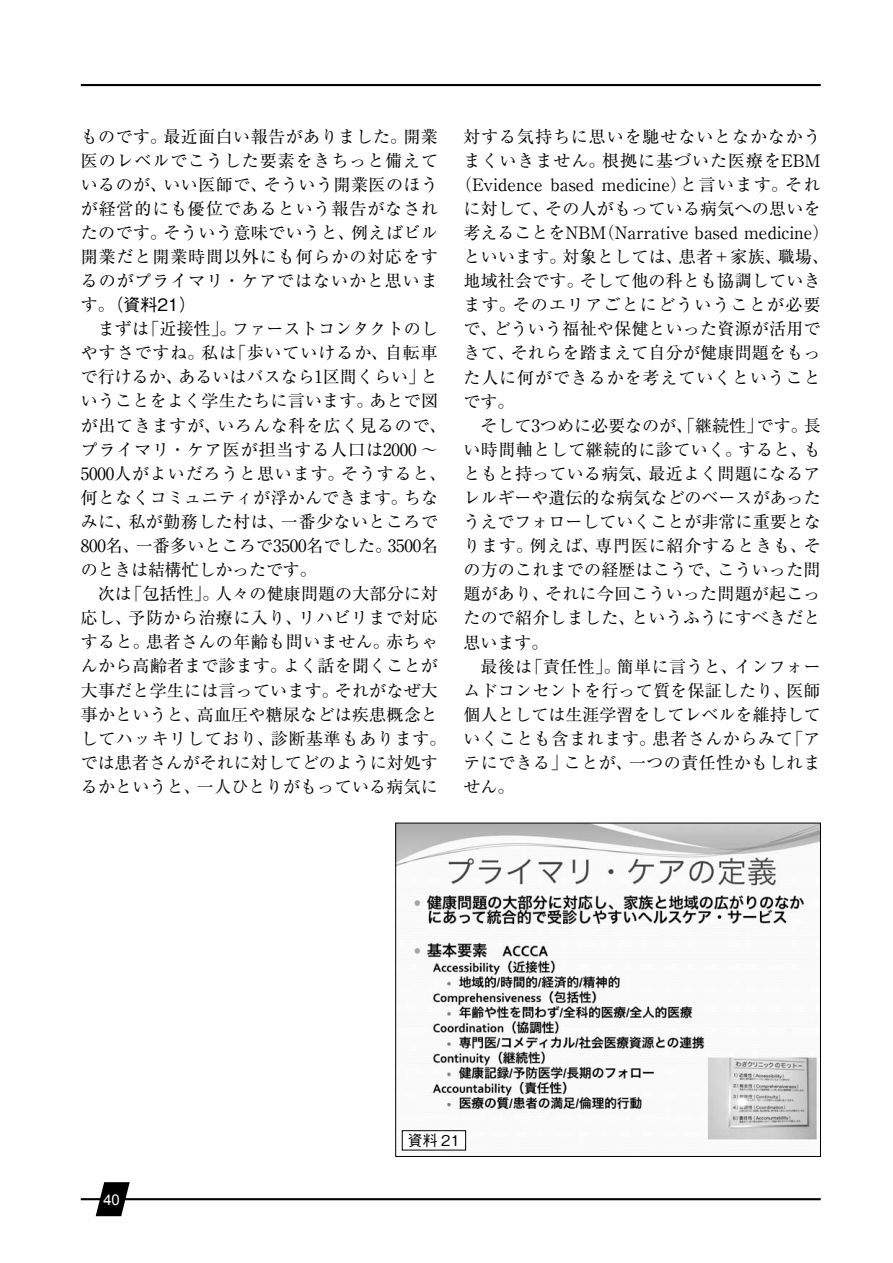
<style>
.page{position:relative;width:893px;height:1263px;background:#fff}
.page>*{position:absolute;margin:0;border:0;box-sizing:border-box;transform-origin:0 0}
.t1{font:16.95px/24.2px "Ryumin Pro";letter-spacing:.015em;color:#000;text-align:justify}
.t2{font:16.95px "Ryumin Pro";letter-spacing:.055em;color:#000}
.t3{font:16.95px "Ryumin Pro";letter-spacing:.06em;color:#000}
.t4{font:16.95px "Ryumin Pro";letter-spacing:.045em;color:#000}
.t5{font:16.95px "Ryumin Pro";letter-spacing:.035em;color:#000}
.t6{font:16.95px "Ryumin Pro";letter-spacing:.07em;color:#000}
.t7{font:500 16.95px "Gothic BBB Pro";color:#000}
.t8{font:500 14.85px "Gothic BBB Pro";color:#000}
.t9{font:14.85px "Arial";color:#fff}
.s1{font-family:"Ryumin Pro";font-weight:400}
</style>
<div class="page">
<hr style="left:81px;top:84px;width:740px;height:2px;background:#000">
<hr style="left:81px;top:1198px;width:740px;height:2px;background:#000">
<svg style="left:96px;top:1182px;width:34px;height:34px"></svg>
<img style="left:397px;top:825px;width:422px;height:326px">
<div style="left:395px;top:823px;width:426px;height:334px;border:1px solid #000"></div>
<div style="left:402px;top:1131px;width:64px;height:19px;background:#fff"></div>
<div style="left:402px;top:1130px;width:64px;height:20px;border:1px solid #000"></div>
<p class="t1" style="left:81px;top:123px;width:359px">ものです。最近面白い報告がありました。開業医のレベルでこうした要素をきちっと備えているのが、いい医師で、そういう開業医のほうが経営的にも優位であるという報告がなされたのです。そういう意味でいうと、例えばビル開業だと開業時間以外にも何らかの対応をするのがプライマリ・ケアではないかと思いま</p>
<p class="t7" style="left:81px;top:291px;width:117px"><span class="s1">す。</span>（資料21）</p>
<p class="t1" style="left:81px;top:316px;width:367px;text-align:left;text-indent:17px">まずは「近接性」。ファーストコンタクトのしやすさですね。私は「歩いていけるか、自転車で行けるか、あるいはバスなら1区間くらい」ということをよく学生たちに言います。あとで図が出てきますが、いろんな科を広く見るので、プライマリ・ケア医が担当する人口は2000 ～<br>5000人がよいだろうと思います。そうすると、何となくコミュニティが浮かんできます。ちなみに、私が勤務した村は、一番少ないところで<br>800名、一番多いところで3500名でした。3500名のときは結構忙しかったです。</p>
<p class="t1" style="left:81px;top:581px;width:367px;text-align:center">次は「包括性」。人々の健康問題の大部分に対<br>応し、予防から治療に入り、リハビリまで対応すると。患者さんの年齢も問いません。赤ちゃんから高齢者まで診ます。よく話を聞くことが大事だと学生には言っています。それがなぜ大事かというと、高血圧や糖尿などは疾患概念としてハッキリしており、診断基準もあります。では患者さんがそれに対してどのように対処するかというと、一人ひとりがもっている病気に</p>
<p class="t2" style="left:463px;top:123px;width:359px">対する気持ちに思いを馳せないとなかなかう</p>
<p class="t3" style="left:463px;top:147px;width:359px">まくいきません。根拠に基づいた医療をEBM</p>
<p class="t1" style="left:455px;top:171px;width:367px">（Evidence based medicine）と言います。それ</p>
<p class="t1" style="left:463px;top:195px;width:359px">に対して、その人がもっている病気への思いを</p>
<p class="t1" style="left:463px;top:219px;width:367px">考えることをNBM（Narrative based medicine）</p>
<p class="t1" style="left:463px;top:244px;width:367px">といいます。対象としては、患者＋家族、職場、</p>
<p class="t1" style="left:463px;top:268px;width:359px">地域社会です。そして他の科とも協調していき</p>
<p class="t6" style="left:463px;top:292px;width:359px">ます。そのエリアごとにどういうことが必要</p>
<p class="t1" style="left:463px;top:316px;width:359px">で、どういう福祉や保健といった資源が活用で</p>
<p class="t1" style="left:463px;top:340px;width:359px">きて、それらを踏まえて自分が健康問題をもっ</p>
<p class="t2" style="left:463px;top:364px;width:359px">た人に何ができるかを考えていくということ</p>
<p class="t1" style="left:463px;top:388px;width:53px">です。</p>
<p class="t1" style="left:480px;top:412px;width:342px">そして3つめに必要なのが、「継続性」です。長</p>
<p class="t1" style="left:463px;top:436px;width:359px">い時間軸として継続的に診ていく。すると、も</p>
<p class="t1" style="left:463px;top:460px;width:359px">ともと持っている病気、最近よく問題になるア</p>
<p class="t1" style="left:463px;top:484px;width:359px">レルギーや遺伝的な病気などのベースがあった</p>
<p class="t1" style="left:463px;top:508px;width:359px">うえでフォローしていくことが非常に重要とな</p>
<p class="t4" style="left:463px;top:532px;width:359px">ります。例えば、専門医に紹介するときも、そ</p>
<p class="t1" style="left:463px;top:557px;width:359px">の方のこれまでの経歴はこうで、こういった問</p>
<p class="t1" style="left:463px;top:581px;width:359px">題があり、それに今回こういった問題が起こっ</p>
<p class="t1" style="left:463px;top:605px;width:359px">たので紹介しました、というふうにすべきだと</p>
<p class="t1" style="left:463px;top:629px;width:87px">思います。</p>
<p class="t1" style="left:480px;top:653px;width:342px">最後は「責任性」。簡単に言うと、インフォー</p>
<p class="t1" style="left:463px;top:677px;width:359px">ムドコンセントを行って質を保証したり、医師</p>
<p class="t1" style="left:463px;top:701px;width:359px">個人としては生涯学習をしてレベルを維持して</p>
<p class="t5" style="left:463px;top:725px;width:359px">いくことも含まれます。患者さんからみて「ア</p>
<p class="t1" style="left:463px;top:749px;width:359px">テにできる」ことが、一つの責任性かもしれま</p>
<p class="t1" style="left:463px;top:773px;width:53px">せん。</p>
<p class="t9" style="left:103px;top:1189px;width:18px">40</p>
<p class="t8" style="left:408px;top:1128px;width:54px">資料 21</p>
</div>
